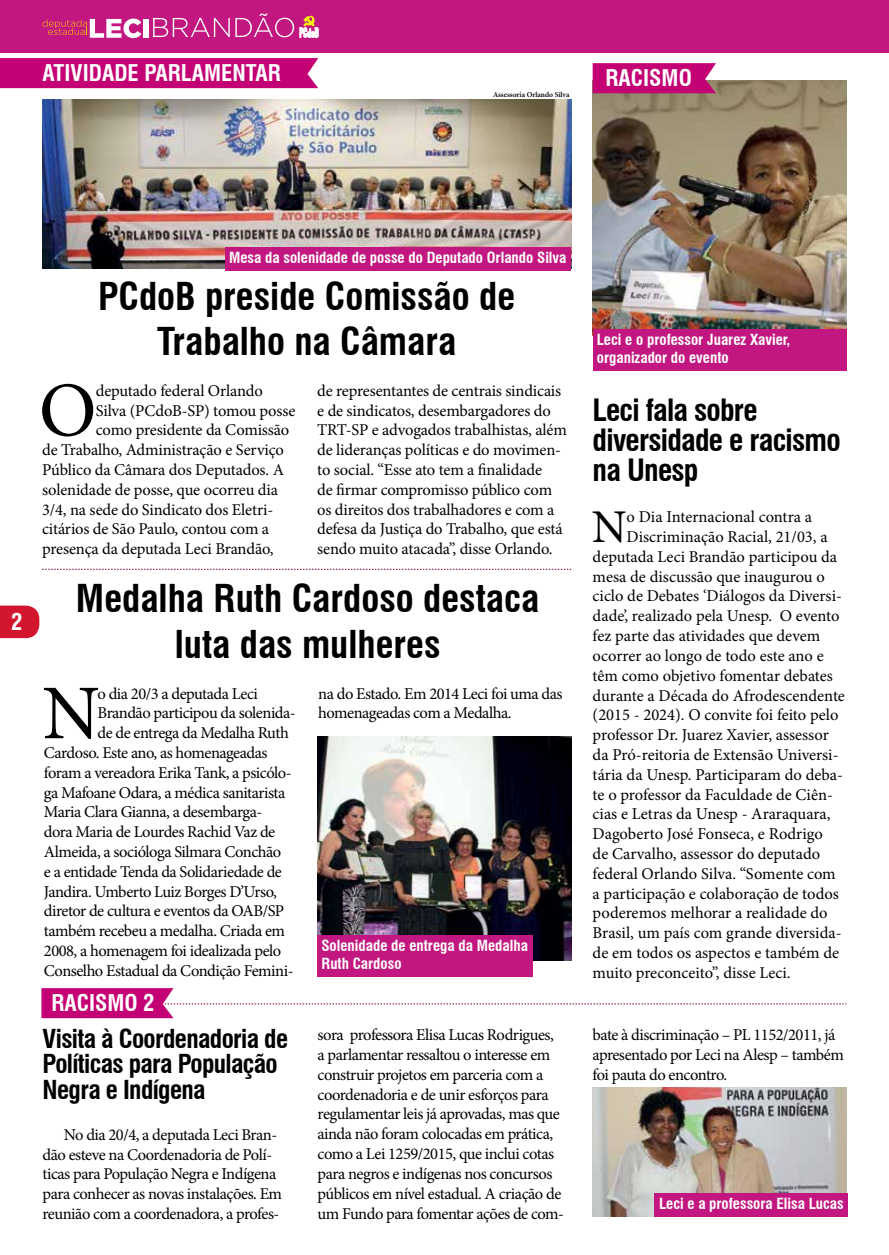
<style>
.page{position:relative;width:889px;height:1255px;background:#fff}
.page>*{position:absolute;margin:0;border:0;box-sizing:border-box;transform-origin:0 0}
.t1{font:77.4px "Minion Pro";color:#000}
.t2{font:46.95px "Minion Pro";color:#000}
.t3{font:700 condensed 37.5px/45px "Swiss 721 BT";color:#000;text-align:center}
.t4{font:700 condensed 30px/30px "Swiss 721 BT";letter-spacing:-.025em;color:#000}
.t5{font:700 condensed 25.5px/25.5px "Swiss 721 BT";letter-spacing:-.025em;color:#000}
.t6{font:700 condensed 22.5px "Swiss 721 BT";color:#fff}
.t7{font:16.5px/19.8px "Minion Pro";letter-spacing:-.02em;color:#000}
.t8{font:16.5px "Minion Pro";color:#000}
.t9{font:700 condensed 15px/18px "Swiss 721 BT";color:#fff}
.t10{font:600 7.5px "Minion Pro";color:#000}
</style>
<div class="page">
<svg style="left:0;top:605px;width:39px;height:33px"></svg>
<div style="left:0;top:0;width:888px;height:53px;background:#c21780"></div>
<div style="left:144px;top:19px;width:5px;height:19px;background:#fff"></div>
<svg style="left:43px;top:19px;width:98px;height:19px"></svg>
<svg style="left:153px;top:13px;width:141px;height:24px"></svg>
<svg style="left:300px;top:16px;width:18px;height:21px"></svg>
<hr style="left:888px;top:0;width:1px;height:53px;background:#c21780">
<img style="left:592px;top:81px;width:254px;height:248px">
<div style="left:592px;top:329px;width:254px;height:42px;background:#c21780"></div>
<svg style="left:592px;top:63px;width:124px;height:30px;background:#c50b79"></svg>
<img style="left:42px;top:100px;width:529px;height:169px">
<div style="left:225px;top:247px;width:346px;height:23px;background:#c21780"></div>
<img style="left:592px;top:1087px;width:254px;height:129px">
<div style="left:655px;top:1193px;width:193px;height:24px;background:#c21780"></div>
<svg style="left:42px;top:569px;width:529px;height:1px"></svg>
<div style="left:0;top:58px;width:318px;height:30px;background:#c40075"></div>
<img style="left:317px;top:736px;width:254px;height:224px">
<div style="left:317px;top:935px;width:215px;height:41px;background:#c21780"></div>
<svg style="left:41px;top:988px;width:805px;height:30px"></svg>
<h3 class="t6" style="left:43px;top:59px;width:240px">ATIVIDADE PARLAMENTAR</h3>
<p class="t10" style="left:493px;top:89px;width:78px">Assessoria Orlando Silva</p>
<h3 class="t6" style="left:605px;top:65px;width:88px">RACISMO</h3>
<h3 class="t6" style="left:11px;top:608px;width:13px">2</h3>
<p class="t9" style="left:229px;top:248px;width:339px">Mesa da solenidade de posse do Deputado Orlando Silva</p>
<h3 class="t3" style="left:98px;top:273px;width:418px">PCdoB preside Comissão de<br>Trabalho na Câmara</h3>
<h1 class="t1" style="left:39px;top:359px;width:59px">O</h1>
<p class="t7" style="left:96px;top:380px;width:168px">deputado federal Orlando</p>
<p class="t7" style="left:96px;top:400px;width:201px">Silva (PCdoB-SP) tomou posse</p>
<p class="t7" style="left:96px;top:420px;width:195px">como presidente da Comissão</p>
<p class="t7" style="left:42px;top:440px;width:243px">de Trabalho, Administração e Serviço</p>
<p class="t7" style="left:42px;top:460px;width:243px">Público da Câmara dos Deputados. A</p>
<p class="t7" style="left:42px;top:479px;width:237px">solenidade de posse, que ocorreu dia</p>
<p class="t7" style="left:42px;top:499px;width:232px">3/4, na sede do Sindicato dos Eletri-</p>
<p class="t7" style="left:42px;top:519px;width:228px">citários de São Paulo, contou com a</p>
<p class="t7" style="left:42px;top:539px;width:233px">presença da deputada Leci Brandão,</p>
<p class="t7" style="left:317px;top:380px;width:251px">de representantes de centrais sindicais e de sindicatos, desembargadores do TRT-SP e advogados trabalhistas, além de lideranças políticas e do movimen&shy;to social. “Esse ato tem a finalidade<br>de firmar compromisso público com os direitos dos trabalhadores e com a defesa da Justiça do Trabalho, que está sendo muito atacada”, disse Orlando.</p>
<h3 class="t3" style="left:76px;top:576px;width:465px">Medalha Ruth Cardoso destaca luta das mulheres</h3>
<h1 class="t1" style="left:42px;top:661px;width:59px">N</h1>
<p class="t7" style="left:98px;top:683px;width:162px">o dia 20/3 a deputada Leci</p>
<p class="t7" style="left:318px;top:683px;width:246px">na do Estado. Em 2014 Leci foi uma das homenageadas com a Medalha.</p>
<p class="t7" style="left:98px;top:703px;width:200px">Brandão participou da solenida-</p>
<p class="t7" style="left:98px;top:723px;width:193px">de de entrega da Medalha Ruth</p>
<p class="t7" style="left:44px;top:743px;width:225px">Cardoso. Este ano, as homenageadas</p>
<p class="t7" style="left:44px;top:762px;width:249px">foram a vereadora Erika Tank, a psicólo-</p>
<p class="t7" style="left:44px;top:782px;width:243px">ga Mafoane Odara, a médica sanitarista</p>
<p class="t7" style="left:44px;top:802px;width:220px">Maria Clara Gianna, a desembarga-</p>
<p class="t7" style="left:44px;top:822px;width:233px">dora Maria de Lourdes Rachid Vaz de</p>
<p class="t7" style="left:44px;top:842px;width:239px">Almeida, a socióloga Silmara Conchão</p>
<p class="t7" style="left:44px;top:861px;width:239px">e a entidade Tenda da Solidariedade de</p>
<p class="t7" style="left:44px;top:881px;width:234px">Jandira. Umberto Luiz Borges D’Urso,</p>
<p class="t7" style="left:44px;top:901px;width:242px">diretor de cultura e eventos da OAB/SP</p>
<p class="t7" style="left:44px;top:921px;width:243px">também recebeu a medalha. Criada em</p>
<p class="t7" style="left:44px;top:941px;width:239px">2008, a homenagem foi idealizada pelo</p>
<p class="t7" style="left:44px;top:960px;width:251px">Conselho Estadual da Condição Femini-</p>
<p class="t9" style="left:321px;top:936px;width:208px">Solenidade de entrega da Medalha<br>Ruth Cardoso</p>
<h3 class="t6" style="left:51px;top:989px;width:105px">RACISMO 2</h3>
<p class="t9" style="left:597px;top:331px;width:195px">Leci e o professor Juarez Xavier, organizador do evento</p>
<h3 class="t4" style="left:592px;top:395px;width:249px">Leci fala sobre diversidade e racismo na Unesp</h3>
<h2 class="t2" style="left:591px;top:495px;width:36px">N</h2>
<p class="t8" style="left:626px;top:506px;width:187px">o Dia Internacional contra a</p>
<p class="t8" style="left:626px;top:525px;width:202px">Discriminação Racial, 21/03, a</p>
<p class="t8" style="left:592px;top:545px;width:246px">deputada Leci Brandão participou da</p>
<p class="t8" style="left:592px;top:565px;width:234px">mesa de discussão que inaugurou o</p>
<p class="t8" style="left:592px;top:585px;width:251px">ciclo de Debates ‘Diálogos da Diversi-</p>
<p class="t8" style="left:592px;top:605px;width:248px">dade’, realizado pela Unesp. O evento</p>
<p class="t8" style="left:592px;top:624px;width:229px">fez parte das atividades que devem</p>
<p class="t8" style="left:592px;top:644px;width:232px">ocorrer ao longo de todo este ano e</p>
<p class="t7" style="left:592px;top:665px;width:242px">têm como objetivo fomentar debates</p>
<p class="t8" style="left:592px;top:684px;width:254px">durante a Década do Afrodescendente</p>
<p class="t8" style="left:592px;top:704px;width:247px">(2015 - 2024). O convite foi feito pelo</p>
<p class="t7" style="left:592px;top:725px;width:238px">professor Dr. Juarez Xavier, assessor</p>
<p class="t8" style="left:592px;top:743px;width:247px">da Pró-reitoria de Extensão Universi-</p>
<p class="t8" style="left:592px;top:763px;width:252px">tária da Unesp. Participaram do deba-</p>
<p class="t8" style="left:592px;top:783px;width:242px">te o professor da Faculdade de Ciên-</p>
<p class="t8" style="left:592px;top:803px;width:239px">cias e Letras da Unesp - Araraquara,</p>
<p class="t8" style="left:592px;top:822px;width:232px">Dagoberto José Fonseca, e Rodrigo</p>
<p class="t8" style="left:592px;top:842px;width:229px">de Carvalho, assessor do deputado</p>
<p class="t8" style="left:592px;top:862px;width:245px">federal Orlando Silva. “Somente com</p>
<p class="t8" style="left:592px;top:882px;width:248px">a participação e colaboração de todos</p>
<p class="t8" style="left:592px;top:902px;width:236px">poderemos melhorar a realidade do</p>
<p class="t8" style="left:592px;top:921px;width:250px">Brasil, um país com grande diversida-</p>
<p class="t8" style="left:592px;top:941px;width:248px">de em todos os aspectos e também de</p>
<p class="t7" style="left:592px;top:962px;width:199px">muito preconceito”, disse Leci.</p>
<h3 class="t5" style="left:43px;top:1025px;width:247px">Visita à Coordenadoria de<br>Políticas para População<br>Negra e Indígena</h3>
<p class="t7" style="left:43px;top:1124px;width:241px;text-indent:21px">No dia 20/4, a deputada Leci Bran&shy;dão esteve na Coordenadoria de Polí&shy;ticas para População Negra e Indígena para conhecer as novas instalações. Em reunião com a coordenadora, a profes-</p>
<p class="t7" style="left:317px;top:1025px;width:248px">sora professora Elisa Lucas Rodrigues, a parlamentar ressaltou o interesse em construir projetos em parceria com a coordenadoria e de unir esforços para regulamentar leis já aprovadas, mas que ainda não foram colocadas em prática, como a Lei 1259/2015, que inclui cotas para negros e indígenas nos concursos públicos em nível estadual. A criação de um Fundo para fomentar ações de com-</p>
<p class="t7" style="left:592px;top:1025px;width:253px">bate à discriminação – PL 1152/2011, já apresentado por Leci na Alesp – também foi pauta do encontro.</p>
<p class="t9" style="left:659px;top:1194px;width:186px">Leci e a professora Elisa Lucas</p>
</div>
